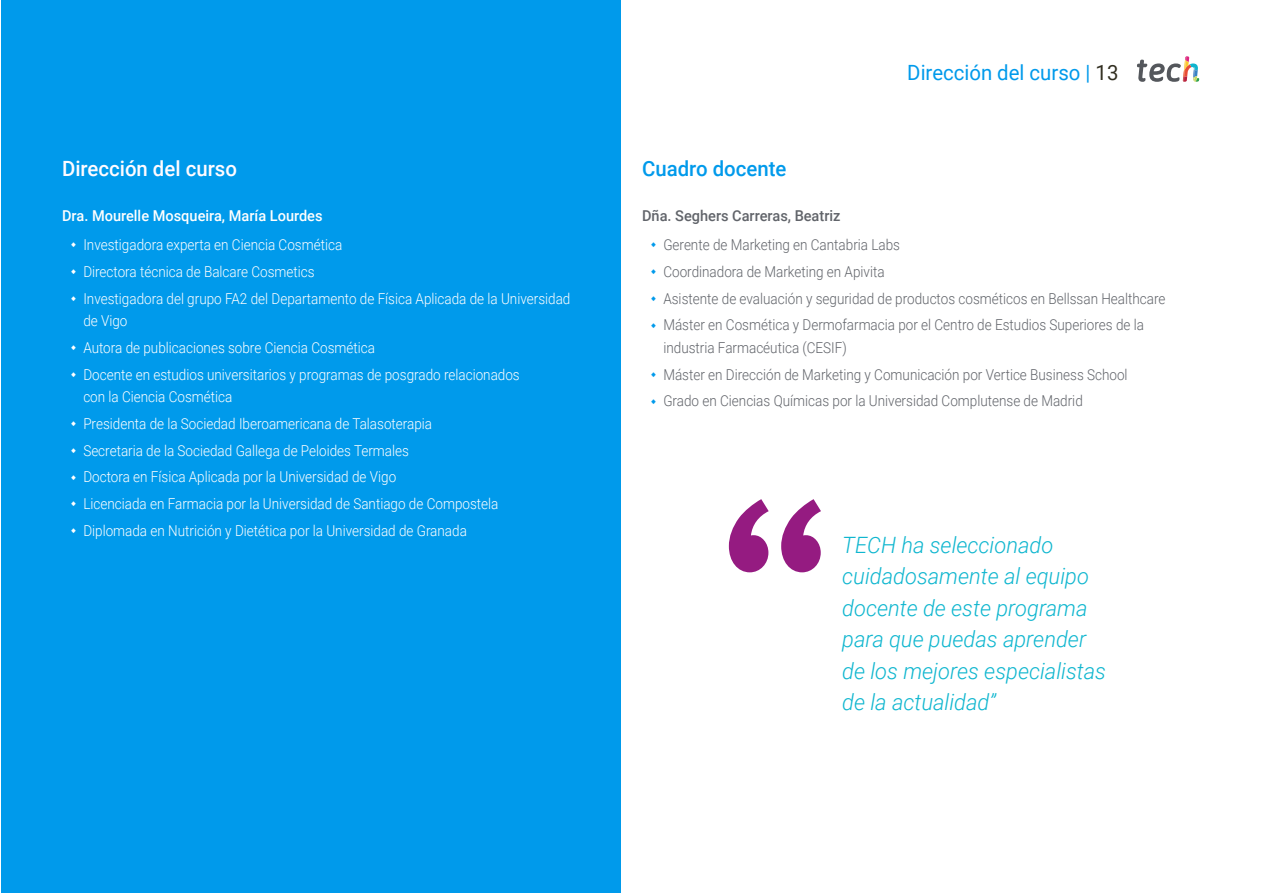
<style>
.page{position:relative;width:1263px;height:893px;background:#fff}
.page>*{position:absolute;margin:0;border:0;box-sizing:border-box;transform-origin:0 0}
.t1{font:italic 300 22.5px/31.5px "Roboto";color:#0fb6cf}
.t2{font:21px "Roboto";color:#009aeb}
.t3{font:500 21px "Roboto";color:#fffbff}
.t4{font:500 21px "Roboto";color:#009aeb}
.t5{font:300 15px/26.7px "Roboto";color:#fff;scale:.9 1}
.t6{font:300 15px/26.7px "Roboto";color:#61646a;scale:.9 1}
.t7{font:500 15px "Roboto";color:#fefefe}
.t8{font:500 15px "Roboto";color:#61646a}
.s1{color:#312e20}
</style>
<div class="page">
<div style="left:1px;top:0;width:620px;height:893px;background:#009aeb"></div>
<svg style="left:1137px;top:56px;width:62px;height:26px"></svg>
<svg style="left:729px;top:499px;width:92px;height:73px"></svg>
<h2 class="t3" style="left:62px;top:154px;width:176px">Dirección del curso</h2>
<p class="t7" style="left:62px;top:206px;width:262px">Dra. Mourelle Mosqueira, María Lourdes</p>
<p class="t5" style="left:83px;top:231px;width:543px">Investigadora experta en Ciencia Cosmética<br>Directora técnica de Balcare Cosmetics<br>Investigadora del grupo FA2 del Departamento de Física Aplicada de la Universidad</p>
<p class="t5" style="left:83px;top:307px;width:486px">de Vigo<br>Autora de publicaciones sobre Ciencia Cosmética<br>Docente en estudios universitarios y programas de posgrado relacionados</p>
<p class="t5" style="left:83px;top:383px;width:463px">con la Ciencia Cosmética<br>Presidenta de la Sociedad Iberoamericana de Talasoterapia<br>Secretaria de la Sociedad Gallega de Peloides Termales<br>Doctora en Física Aplicada por la Universidad de Vigo<br>Licenciada en Farmacia por la Universidad de Santiago de Compostela Diplomada en Nutrición y Dietética por la Universidad de Granada</p>
<h2 class="t4" style="left:642px;top:154px;width:146px">Cuadro docente</h2>
<h2 class="t2" style="left:907px;top:57px;width:213px">Dirección del curso | <span class="s1">13</span></h2>
<p class="t8" style="left:642px;top:206px;width:200px">Dña. Seghers Carreras, Beatriz</p>
<p class="t6" style="left:663px;top:231px;width:559px">Gerente de Marketing en Cantabria Labs<br>Coordinadora de Marketing en Apivita<br>Asistente de evaluación y seguridad de productos cosméticos en Bellssan Healthcare Máster en Cosmética y Dermofarmacia por el Centro de Estudios Superiores de la</p>
<p class="t6" style="left:663px;top:334px;width:517px">industria Farmacéutica (CESIF)<br>Máster en Dirección de Marketing y Comunicación por Vertice Business School<br>Grado en Ciencias Químicas por la Universidad Complutense de Madrid</p>
<h1 class="t1" style="left:842px;top:528px;width:265px">TECH ha seleccionado cuidadosamente al equipo docente de este programa para que puedas aprender de los mejores especialistas de la actualidad”</h1>
</div>
